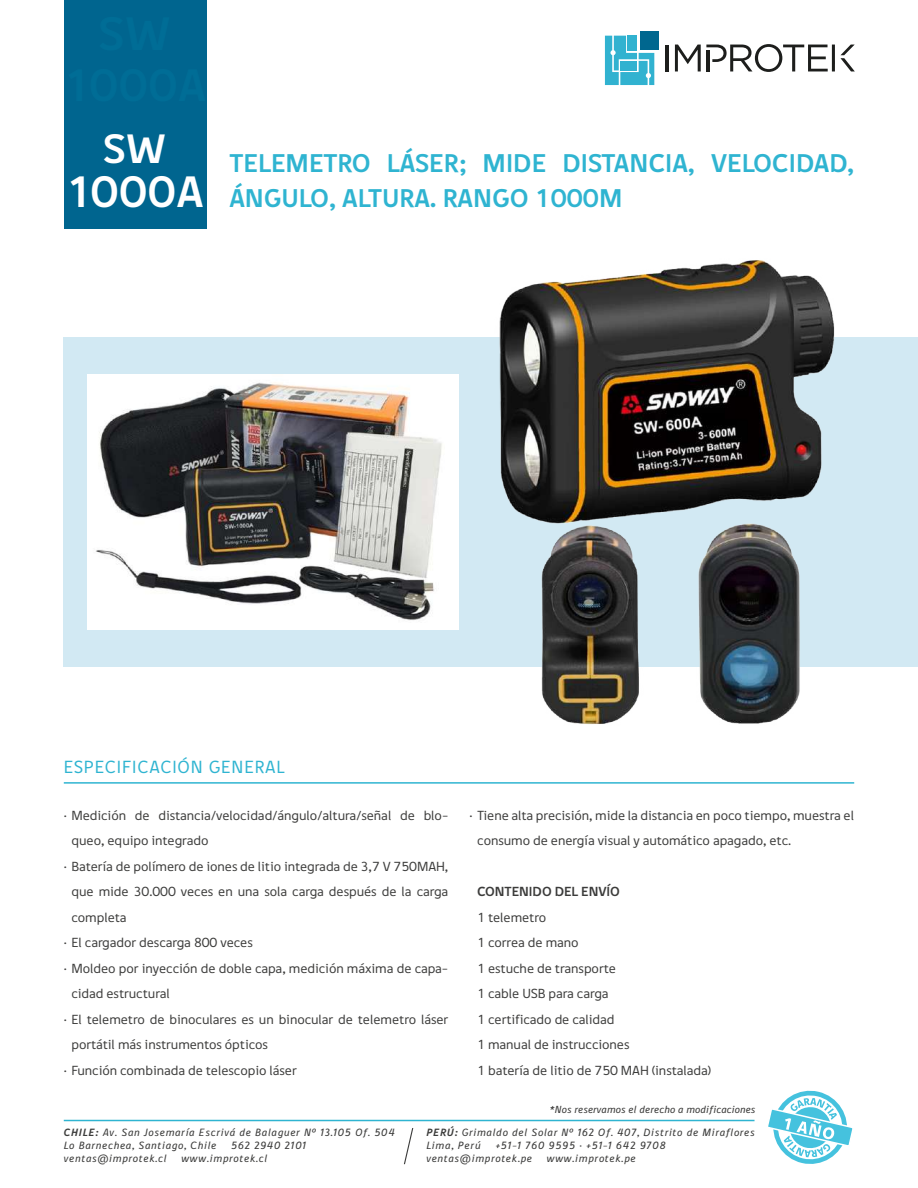
<style>
.page{position:relative;width:918px;height:1188px;background:#fff}
.page>*{position:absolute;margin:0;border:0;box-sizing:border-box;transform-origin:0 0}
.t1{font:700 45px "Digna";letter-spacing:.025em;color:#fff}
.t2{font:700 42px "Digna";color:#fff}
.t3{font:700 26.25px/34.5px "Digna";color:#2fb4d1}
.t4{font:18px "Digna";letter-spacing:.05em;color:#2fb4d1}
.t5{font:13.5px/25.5px "Digna";letter-spacing:-.005em;color:#3c3c3b}
.t6{font:700 13.5px "Digna";letter-spacing:-.005em;color:#3c3c3b}
.t7{font:italic 10.8px/12.9px "Digna";letter-spacing:.05em;color:#3c3c3b}
.t8{font:italic 10.5px "Digna";color:#3c3c3b}
.s1{font-weight:700}
</style>
<div class="page">
<div style="left:64px;top:0;width:142px;height:229px;background:#00658f"></div>
<hr style="left:666px;top:45px;width:3px;height:26px;background:#1d1e1c">
<svg style="left:675px;top:44px;width:180px;height:28px"></svg>
<div style="left:640px;top:32px;width:18px;height:18px;background:#00678f"></div>
<svg style="left:605px;top:36px;width:49px;height:49px"></svg>
<svg style="left:768px;top:1090px;width:85px;height:74px"></svg>
<svg style="left:404px;top:1128px;width:10px;height:37px"></svg>
<hr style="left:64px;top:1120px;width:691px;height:1px;background:#2fb4d1">
<div style="left:64px;top:338px;width:854px;height:329px;background:#d2e9f3"></div>
<hr style="left:64px;top:782px;width:790px;height:2px;background:#2fb4d1">
<img style="left:495px;top:260px;width:340px;height:464px">
<img style="left:87px;top:375px;width:372px;height:255px">
<h2 class="t2" style="left:103px;top:122px;width:64px">SW</h2>
<h1 class="t1" style="left:65px;top:163px;width:140px">1000A</h1>
<h3 class="t3" style="left:229px;top:145px;width:626px">TELEMETRO LÁSER; MIDE DISTANCIA, VELOCIDAD,<br>ÁNGULO, ALTURA. RANGO 1000M</h3>
<h3 class="t4" style="left:64px;top:756px;width:223px">ESPECIFICACIÓN GENERAL</h3>
<p class="t5" style="left:64px;top:802px;width:386px">· Medición de distancia/velocidad/ángulo/altura/señal de blo-</p>
<p class="t5" style="left:71px;top:828px;width:139px">queo, equipo integrado</p>
<p class="t5" style="left:64px;top:853px;width:386px">· Batería de polímero de iones de litio integrada de 3,7 V 750MAH,</p>
<p class="t5" style="left:71px;top:879px;width:378px">que mide 30.000 veces en una sola carga después de la carga</p>
<p class="t5" style="left:71px;top:904px;width:57px">completa</p>
<p class="t5" style="left:64px;top:930px;width:191px">· El cargador descarga 800 veces</p>
<p class="t5" style="left:64px;top:955px;width:386px">· Moldeo por inyección de doble capa, medición máxima de capa-</p>
<p class="t5" style="left:71px;top:981px;width:100px">cidad estructural</p>
<p class="t5" style="left:64px;top:1006px;width:386px">· El telemetro de binoculares es un binocular de telemetro láser</p>
<p class="t5" style="left:71px;top:1032px;width:198px">portátil más instrumentos ópticos</p>
<p class="t5" style="left:64px;top:1057px;width:234px">· Función combinada de telescopio láser</p>
<p class="t5" style="left:477px;top:802px;width:378px;text-indent:-8px">· Tiene alta precisión, mide la distancia en poco tiempo, muestra el consumo de energía visual y automático apagado, etc.</p>
<p class="t6" style="left:477px;top:883px;width:144px">CONTENIDO DEL ENVÍO</p>
<p class="t5" style="left:477px;top:904px;width:235px">1 telemetro<br>1 correa de mano<br>1 estuche de transporte<br>1 cable USB para carga<br>1 certificado de calidad<br>1 manual de instrucciones<br>1 batería de litio de 750 MAH (instalada)</p>
<p class="t8" style="left:550px;top:1104px;width:207px">*Nos reservamos el derecho a modificaciones</p>
<p class="t7" style="left:64px;top:1126px;width:333px"><span class="s1">CHILE:</span> Av. San Josemaría Escrivá de Balaguer Nº 13.105 Of. 504<br>Lo Barnechea, Santiago, Chile</p>
<p class="t7" style="left:231px;top:1139px;width:77px">562 2940 2101</p>
<p class="t7" style="left:64px;top:1152px;width:105px">ventas@improtek.cl</p>
<p class="t7" style="left:182px;top:1152px;width:88px">www.improtek.cl</p>
<p class="t7" style="left:426px;top:1126px;width:330px"><span class="s1">PERÚ:</span> Grimaldo del Solar Nº 162 Of. 407, Distrito de Miraflores<br>Lima, Perú</p>
<p class="t7" style="left:426px;top:1139px;width:241px;text-indent:69px">+51-1 760 9595 · +51-1 642 9708 ventas@improtek.pe</p>
<p class="t7" style="left:547px;top:1152px;width:90px">www.improtek.pe</p>
</div>
